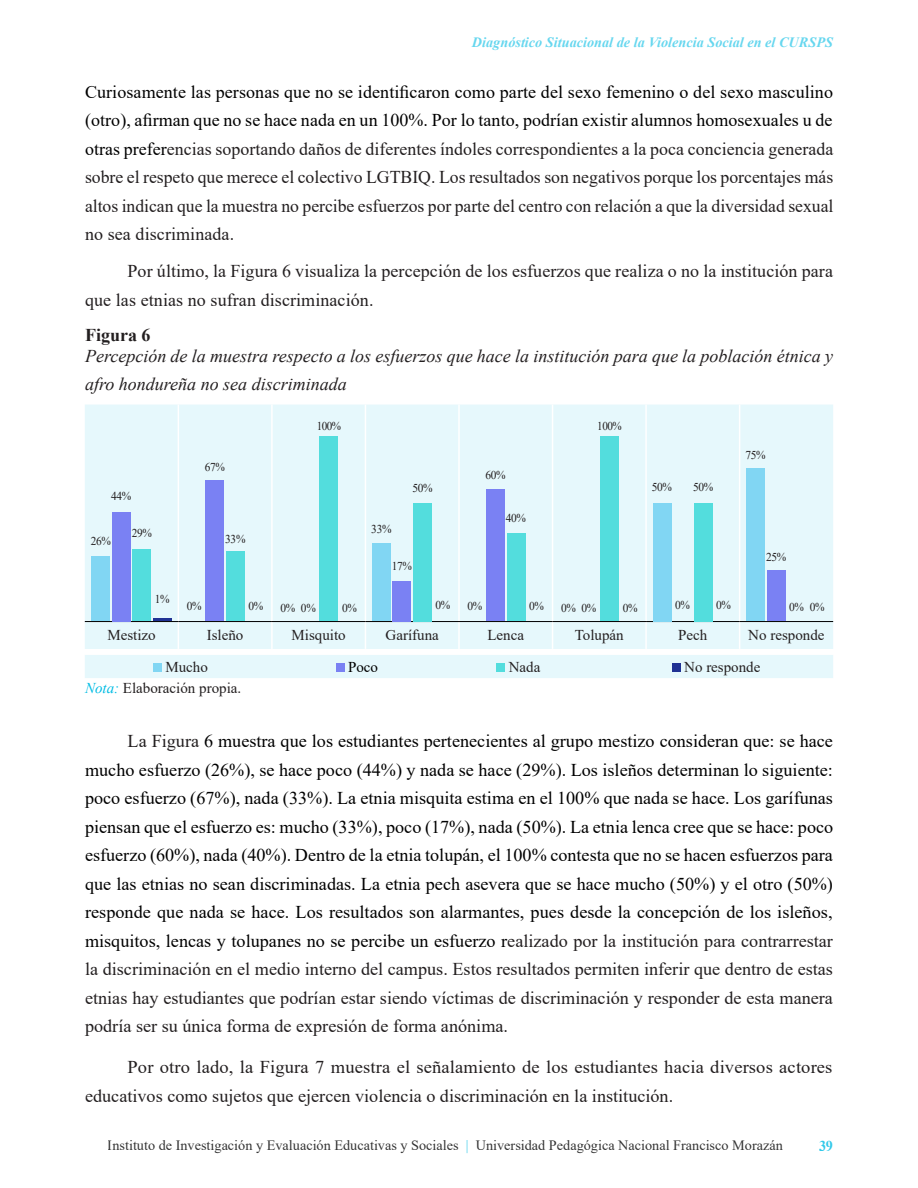
<style>
.page{position:relative;width:918px;height:1188px;background:#fff}
.page>*{position:absolute;margin:0;border:0;box-sizing:border-box;transform-origin:0 0}
.Body{font:18px/28.5px "Times New Roman";color:#000;text-align:justify}
.Body-2{font:18px/28.5px "Times New Roman";letter-spacing:.005em;color:#231f20}
.TableFigure_Title{font:italic 18px/28.5px "Times New Roman";color:#231f20}
.SubTitle_Style{font:700 18px "Times New Roman";color:#231f20}
.Body-3{font:15px "Times New Roman";color:#231f20}
.Foot-TablesFigures{font:15px "Times New Roman";color:#231f20}
.Body-4{font:15px "Times New Roman";color:#000}
.t1{font:700 15px "Times New Roman";color:#00bce4;scale:.94 1}
.t2{font:14.25px "Times New Roman";color:#000}
.t3{font:italic 700 14.25px "Times New Roman";color:#00bce4}
.References{font:12px "Times New Roman";letter-spacing:-.03em;color:#231f20;scale:.95 1}
.References-2{font:12px "Times New Roman";letter-spacing:-.03em;color:#231f20;scale:.93 1}
.s1{color:#000}
.s2{font-style:italic;color:#00bce4}
.s3{color:#231f20}
.s4{color:#00bce4}
</style>
<div class="page">
<div style="left:85px;top:405px;width:748px;height:244px;background:#e6f8fc"></div>
<hr style="left:178px;top:405px;width:1px;height:216px;background:#fff">
<hr style="left:271px;top:405px;width:2px;height:216px;background:#fff">
<hr style="left:365px;top:405px;width:1px;height:216px;background:#fff">
<hr style="left:458px;top:405px;width:2px;height:216px;background:#fff">
<hr style="left:552px;top:405px;width:1px;height:216px;background:#fff">
<hr style="left:645px;top:405px;width:2px;height:216px;background:#fff">
<hr style="left:739px;top:405px;width:1px;height:216px;background:#fff">
<svg style="left:178px;top:622px;width:1px;height:27px"></svg>
<hr style="left:271px;top:622px;width:2px;height:27px;background:#fff">
<svg style="left:365px;top:622px;width:1px;height:27px"></svg>
<hr style="left:458px;top:622px;width:2px;height:27px;background:#fff">
<svg style="left:552px;top:622px;width:1px;height:27px"></svg>
<hr style="left:645px;top:622px;width:2px;height:27px;background:#fff">
<svg style="left:739px;top:622px;width:1px;height:27px"></svg>
<hr style="left:85px;top:621px;width:93px;height:1px;background:#000">
<hr style="left:178px;top:621px;width:94px;height:1px;background:#000">
<hr style="left:272px;top:621px;width:93px;height:1px;background:#000">
<hr style="left:365px;top:621px;width:94px;height:1px;background:#000">
<hr style="left:459px;top:621px;width:94px;height:1px;background:#000">
<hr style="left:553px;top:621px;width:93px;height:1px;background:#000">
<hr style="left:646px;top:621px;width:94px;height:1px;background:#000">
<hr style="left:740px;top:621px;width:93px;height:1px;background:#000">
<hr style="left:153px;top:618px;width:18px;height:3px;background:#203294">
<div style="left:112px;top:512px;width:18px;height:109px;background:#7a81f3"></div>
<div style="left:133px;top:549px;width:18px;height:72px;background:#53dddd"></div>
<div style="left:92px;top:557px;width:18px;height:64px;background:#81d6f3"></div>
<div style="left:206px;top:480px;width:18px;height:141px;background:#7a81f3"></div>
<div style="left:226px;top:552px;width:18px;height:69px;background:#53dddd"></div>
<div style="left:320px;top:437px;width:18px;height:184px;background:#53dddd"></div>
<div style="left:393px;top:581px;width:18px;height:40px;background:#7a81f3"></div>
<div style="left:413px;top:503px;width:19px;height:118px;background:#53dddd"></div>
<div style="left:372px;top:543px;width:19px;height:78px;background:#81d6f3"></div>
<div style="left:486px;top:489px;width:19px;height:132px;background:#7a81f3"></div>
<div style="left:507px;top:533px;width:18px;height:88px;background:#53dddd"></div>
<div style="left:600px;top:437px;width:19px;height:184px;background:#53dddd"></div>
<div style="left:694px;top:503px;width:18px;height:118px;background:#53dddd"></div>
<div style="left:653px;top:503px;width:18px;height:118px;background:#81d6f3"></div>
<div style="left:767px;top:570px;width:18px;height:51px;background:#7a81f3"></div>
<div style="left:747px;top:469px;width:18px;height:152px;background:#81d6f3"></div>
<div style="left:85px;top:655px;width:748px;height:23px;background:#e6f8fc"></div>
<div style="left:153px;top:663px;width:9px;height:9px;background:#81d6f3"></div>
<div style="left:336px;top:663px;width:8px;height:9px;background:#7a81f3"></div>
<div style="left:497px;top:663px;width:8px;height:9px;background:#53dddd"></div>
<div style="left:672px;top:663px;width:9px;height:9px;background:#203294"></div>
<p class="t3" style="left:472px;top:33px;width:363px">Diagnóstico Situacional de la Violencia Social en el CURSPS</p>
<p class="Body-2" style="left:85px;top:77px;width:750px;text-align:justify"><span class="s1">Curiosamente las personas que no se identificaron como parte del sexo femenino o del sexo masculino (otro), afirman que no se hace nada en un 100%. Por lo tanto, podrían existir alumnos homosexuales u de otras prefer</span>encias soportando daños de diferentes índoles correspondientes a la poca conciencia generada sobre el respeto que merece el colectivo LGTBIQ. Los resultados son negativos porque los porcentajes más altos indican que la muestra no percibe esfuerzos por parte del centro con relación a que la diversidad sexual no sea discriminada.</p>
<p class="Body-2" style="left:85px;top:256px;width:750px;text-indent:43px">Por último, la Figura 6 visualiza la percepción de los esfuerzos que realiza o no la institución para que las etnias no sufran discriminación.</p>
<p class="SubTitle_Style" style="left:85px;top:322px;width:67px">Figura 6</p>
<p class="TableFigure_Title" style="left:85px;top:341px;width:749px">Percepción de la muestra respecto a los esfuerzos que hace la institución para que la población étnica y afro hondureña no sea discriminada</p>
<p class="References-2" style="left:317px;top:418px;width:28px">100%</p>
<p class="References-2" style="left:597px;top:418px;width:28px">100%</p>
<p class="References" style="left:745px;top:447px;width:23px">75%</p>
<p class="References" style="left:205px;top:459px;width:23px">67%</p>
<p class="References" style="left:485px;top:467px;width:23px">60%</p>
<p class="References" style="left:111px;top:487px;width:23px">44%</p>
<p class="References" style="left:412px;top:479px;width:23px">50%</p>
<p class="References" style="left:652px;top:479px;width:23px">50%</p>
<p class="References" style="left:693px;top:479px;width:23px">50%</p>
<p class="References" style="left:91px;top:532px;width:23px">26%</p>
<p class="References" style="left:132px;top:525px;width:23px">29%</p>
<p class="References" style="left:225px;top:530px;width:23px">33%</p>
<p class="References" style="left:371px;top:520px;width:23px">33%</p>
<p class="References" style="left:506px;top:510px;width:23px">40%</p>
<p class="References" style="left:392px;top:558px;width:23px">17%</p>
<p class="References" style="left:766px;top:548px;width:23px">25%</p>
<p class="References" style="left:155px;top:591px;width:17px">1%</p>
<p class="References" style="left:187px;top:598px;width:17px">0%</p>
<p class="References" style="left:249px;top:598px;width:17px">0%</p>
<p class="References" style="left:280px;top:600px;width:17px">0%</p>
<p class="References" style="left:301px;top:600px;width:17px">0%</p>
<p class="References" style="left:342px;top:600px;width:17px">0%</p>
<p class="References" style="left:436px;top:596px;width:17px">0%</p>
<p class="References" style="left:468px;top:597px;width:17px">0%</p>
<p class="References" style="left:529px;top:597px;width:17px">0%</p>
<p class="References" style="left:561px;top:600px;width:17px">0%</p>
<p class="References" style="left:582px;top:600px;width:17px">0%</p>
<p class="References" style="left:623px;top:600px;width:17px">0%</p>
<p class="References" style="left:675px;top:596px;width:17px">0%</p>
<p class="References" style="left:716px;top:596px;width:17px">0%</p>
<p class="References" style="left:789px;top:598px;width:17px">0%</p>
<p class="References" style="left:810px;top:598px;width:17px">0%</p>
<p class="Body-3" style="left:107px;top:625px;width:50px">Mestizo</p>
<p class="Body-3" style="left:207px;top:625px;width:38px">Isleño</p>
<p class="Body-3" style="left:292px;top:625px;width:56px">Misquito</p>
<p class="Body-3" style="left:386px;top:625px;width:55px">Garífuna</p>
<p class="Body-3" style="left:487px;top:625px;width:38px">Lenca</p>
<p class="Body-3" style="left:575px;top:625px;width:50px">Tolupán</p>
<p class="Body-3" style="left:678px;top:625px;width:31px">Pech</p>
<p class="Body-3" style="left:748px;top:625px;width:78px">No responde</p>
<p class="Body-3" style="left:165px;top:656px;width:44px">Mucho</p>
<p class="Body-4" style="left:348px;top:656px;width:31px">Poco</p>
<p class="Body-3" style="left:509px;top:656px;width:33px">Nada</p>
<p class="Body-3" style="left:684px;top:656px;width:78px">No responde</p>
<p class="Foot-TablesFigures" style="left:85px;top:678px;width:158px"><span class="s2">Nota:</span> Elaboración propia.</p>
<p class="Body" style="left:85px;top:726px;width:750px;text-indent:43px"><span class="s3">La Figura</span> 6 muestra que los estudiantes pertenecientes al grupo mestizo consideran que: se hace mucho esfuerzo (26%), se hace poco (44%) y nada se hace (29%). Los isleños determinan lo siguiente: poco esfuerzo (67%), nada (33%). La etnia misquita estima en el 100% que nada se hace. Los garífunas piensan que el esfuerzo es: mucho (33%), poco (17%), nada (50%). La etnia lenca cree que se hace: poco esfuerzo (60%), nada (40%). Dentro de la etnia tolupán, el 100% contesta que no se hacen esfuerzos para que las etnias no sean discriminadas. La etnia pech asevera que se hace mucho (50%) y el otro (50%) responde que nada se hace. Los resultados son alarmantes, pues desde la concepción de los isleños, misquitos, lencas y tolupanes no se percibe un esfuerzo r<span class="s3">ealizado por la institución para contrarrestar la discriminación en el medio interno del campus. Estos resultados permiten inferir que dentro de estas etnias hay estudiantes que podrían estar siendo víctimas de discriminación y responder de esta manera podría ser su única forma de expresión de forma anónima.</span></p>
<p class="Body-2" style="left:85px;top:1053px;width:749px;text-indent:43px">Por otro lado, la Figura 7 muestra el señalamiento de los estudiantes hacia diversos actores educativos como sujetos que ejercen violencia o discriminación en la institución.</p>
<p class="t2" style="left:108px;top:1136px;width:677px">Instituto de Investigación y Evaluación Educativas y Sociales <span class="s4">|</span> Universidad Pedagógica Nacional Francisco Morazán</p>
<p class="t1" style="left:819px;top:1135px;width:16px">39</p>
</div>
